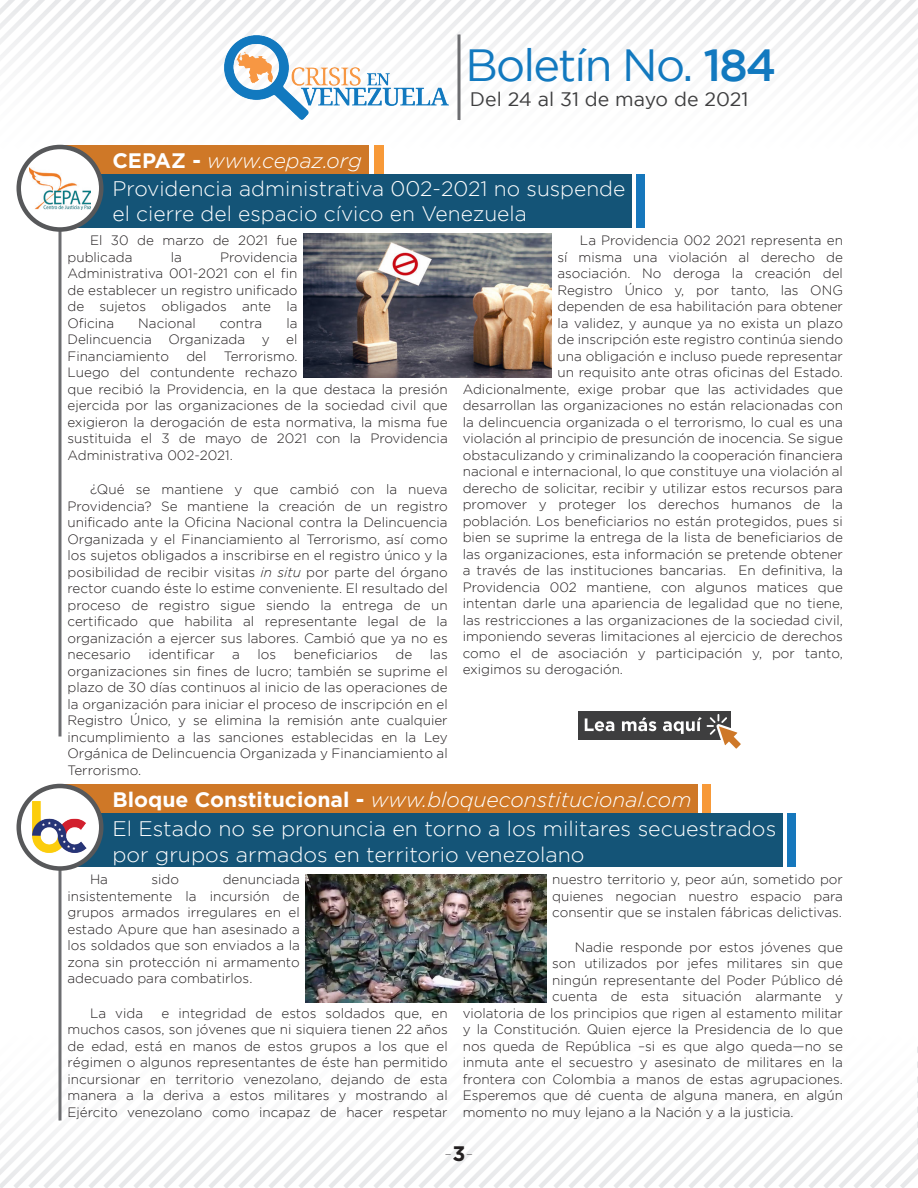
<style>
.page{position:relative;width:918px;height:1188px;background:#fff}
.page>*{position:absolute;margin:0;border:0;box-sizing:border-box;transform-origin:0 0}
.t1{font:45px "Gotham";letter-spacing:-.04em;color:#1279bf}
.t2{font:300 21px/25.2px "Gotham";color:#fff}
.t3{font:italic 300 21px "Gotham";color:#fff}
.t4{font:100 21px "Gotham";color:#231f20}
.t5{font:19.5px "Gotham";color:#3e3e3f}
.t6{font:300 13.5px/16.5px "Gotham";color:#231f20;text-align:justify}
.s1{font-weight:700;font-style:normal}
.s2{font-weight:500}
.s3{font-style:italic}
.s4{font-weight:700}
</style>
<div class="page">
<div style="left:1px;top:0;width:917px;height:176px;background:linear-gradient(to bottom,#f6f7f7,#fff)"></div>
<img style="left:222px;top:34px;width:226px;height:86px">
<hr style="left:458px;top:34px;width:2px;height:86px;background:#6c6d70">
<div style="left:0;top:1008px;width:916px;height:180px;background:linear-gradient(to bottom,#fff,#f6f6f7)"></div>
<div style="left:60px;top:813px;width:723px;height:54px;background:#145477"></div>
<div style="left:788px;top:813px;width:8px;height:54px;background:#1677bc"></div>
<div style="left:60px;top:784px;width:638px;height:29px;background:#cf7827"></div>
<div style="left:702px;top:784px;width:9px;height:29px;background:#f79938"></div>
<img style="left:306px;top:875px;width:240px;height:127px">
<svg style="left:58px;top:871px;width:4px;height:249px"></svg>
<svg style="left:19px;top:786px;width:82px;height:82px"></svg>
<div style="left:16px;top:784px;width:88px;height:87px;border:4px solid #57585a;border-radius:50%"></div>
<img style="left:33px;top:801px;width:54px;height:51px">
<img style="left:304px;top:234px;width:247px;height:144px">
<svg style="left:58px;top:232px;width:4px;height:504px;background:#909193"></svg>
<div style="left:60px;top:174px;width:572px;height:54px;background:#145477"></div>
<div style="left:636px;top:174px;width:9px;height:54px;background:#1677bc"></div>
<div style="left:60px;top:146px;width:309px;height:28px;background:#cf7827"></div>
<div style="left:374px;top:146px;width:10px;height:28px;background:#f79938"></div>
<svg style="left:19px;top:147px;width:82px;height:83px"></svg>
<div style="left:16px;top:145px;width:88px;height:87px;border:4px solid #57585a;border-radius:50%"></div>
<img style="left:30px;top:167px;width:60px;height:42px">
<div style="left:578px;top:711px;width:152px;height:29px;background:#3e3e3f"></div>
<svg style="left:585px;top:718px;width:29px;height:13px"></svg>
<svg style="left:622px;top:717px;width:34px;height:14px"></svg>
<svg style="left:663px;top:714px;width:78px;height:35px"></svg>
<h2 class="t3" style="left:112px;top:149px;width:251px"><span class="s1">CEPAZ -</span> www.cepaz.org</h2>
<h1 class="t1" style="left:465px;top:40px;width:313px">Boletín No. <span class="s2">184</span></h1>
<h3 class="t5" style="left:470px;top:89px;width:280px">Del 24 al 31 de mayo de 2021</h3>
<h2 class="t2" style="left:112px;top:175px;width:514px">Providencia administrativa 002-2021 no suspende el cierre del espacio cívico en Venezuela</h2>
<p class="t6" style="left:67px;top:232px;width:231px;text-indent:23px">El 30 de marzo de 2021 fue publicada</p>
<p class="t6" style="left:67px;top:249px;width:232px;text-indent:153px">Providencia Administrativa 001-2021 con el fin de establecer un registro unificado de sujetos obligados ante la Oficina</p>
<p class="t6" style="left:171px;top:249px;width:13px">la</p>
<p class="t6" style="left:67px;top:315px;width:232px;text-indent:219px">la Delincuencia Organizada y el Financiamiento</p>
<p class="t6" style="left:138px;top:315px;width:59px">Nacional</p>
<p class="t6" style="left:220px;top:315px;width:44px">contra</p>
<p class="t6" style="left:186px;top:348px;width:22px">del</p>
<p class="t6" style="left:67px;top:348px;width:382px;text-align:left;text-indent:156px">Terrorismo.<br>Luego del contundente rechazo<br>que recibió la Providencia, en la que destaca la presión ejercida por las organizaciones de la sociedad civil que exigieron la derogación de esta normativa, la misma fue sustituida el 3 de mayo de 2021 con la Providencia Administrativa 002-2021.</p>
<p class="t6" style="left:67px;top:481px;width:382px;text-indent:23px">¿Qué se mantiene y que cambió con la nueva Providencia? Se mantiene la creación de un registro unificado ante la Oficina Nacional contra la Delincuencia Organizada y el Financiamiento al Terrorismo, así como los sujetos obligados a inscribirse en el registro único y la posibilidad de recibir visitas <span class="s3">in situ</span> por parte del órgano rector cuando éste lo estime conveniente. El resultado del proceso de registro sigue siendo la entrega de un certificado que habilita al representante legal de la organización a ejercer sus labores. Cambió que ya no es necesario</p>
<p class="t6" style="left:148px;top:646px;width:68px">identificar</p>
<p class="t6" style="left:232px;top:646px;width:9px">a</p>
<p class="t6" style="left:258px;top:646px;width:20px">los</p>
<p class="t6" style="left:294px;top:646px;width:86px">beneficiarios</p>
<p class="t6" style="left:396px;top:646px;width:18px">de</p>
<p class="t6" style="left:67px;top:646px;width:382px;text-indent:362px">las organizaciones sin fines de lucro; también se suprime el plazo de 30 días continuos al inicio de las operaciones de la organización para iniciar el proceso de inscripción en el Registro Único, y se elimina la remisión ante cualquier incumplimiento a las sanciones establecidas en la Ley Orgánica de Delincuencia Organizada y Financiamiento al Terrorismo.</p>
<p class="t6" style="left:580px;top:232px;width:264px">La Providencia 002 2021 representa en</p>
<p class="t6" style="left:557px;top:249px;width:287px">sí misma una violación al derecho de</p>
<p class="t6" style="left:557px;top:265px;width:287px">asociación. No deroga la creación del</p>
<p class="t6" style="left:557px;top:282px;width:287px">Registro Único y, por tanto, las ONG</p>
<p class="t6" style="left:557px;top:298px;width:287px">dependen de esa habilitación para obtener</p>
<p class="t6" style="left:557px;top:315px;width:287px">la validez, y aunque ya no exista un plazo</p>
<p class="t6" style="left:557px;top:331px;width:287px">de inscripción este registro continúa siendo</p>
<p class="t6" style="left:557px;top:348px;width:287px">una obligación e incluso puede representar</p>
<p class="t6" style="left:557px;top:364px;width:287px">un requisito ante otras oficinas del Estado.</p>
<p class="t6" style="left:463px;top:381px;width:382px">Adicionalmente, exige probar que las actividades que</p>
<p class="t6" style="left:463px;top:397px;width:382px">desarrollan las organizaciones no están relacionadas con</p>
<p class="t6" style="left:463px;top:414px;width:382px">la delincuencia organizada o el terrorismo, lo cual es una</p>
<p class="t6" style="left:463px;top:430px;width:382px">violación al principio de presunción de inocencia. Se sigue</p>
<p class="t6" style="left:463px;top:447px;width:382px">obstaculizando y criminalizando la cooperación financiera</p>
<p class="t6" style="left:463px;top:463px;width:382px">nacional e internacional, lo que constituye una violación al</p>
<p class="t6" style="left:463px;top:480px;width:382px">derecho de solicitar, recibir y utilizar estos recursos para</p>
<p class="t6" style="left:463px;top:496px;width:382px">promover y proteger los derechos humanos de la</p>
<p class="t6" style="left:463px;top:513px;width:382px">población. Los beneficiarios no están protegidos, pues si</p>
<p class="t6" style="left:463px;top:529px;width:382px">bien se suprime la entrega de la lista de beneficiarios de</p>
<p class="t6" style="left:463px;top:546px;width:382px">las organizaciones, esta información se pretende obtener</p>
<p class="t6" style="left:463px;top:562px;width:382px">a través de las instituciones bancarias. En definitiva, la</p>
<p class="t6" style="left:463px;top:579px;width:382px">Providencia 002 mantiene, con algunos matices que</p>
<p class="t6" style="left:463px;top:595px;width:382px">intentan darle una apariencia de legalidad que no tiene,</p>
<p class="t6" style="left:463px;top:612px;width:382px">las restricciones a las organizaciones de la sociedad civil,</p>
<p class="t6" style="left:463px;top:628px;width:382px">imponiendo severas limitaciones al ejercicio de derechos</p>
<p class="t6" style="left:463px;top:645px;width:382px">como el de asociación y participación y, por tanto,</p>
<p class="t6" style="left:463px;top:661px;width:162px">exigimos su derogación.</p>
<h2 class="t3" style="left:112px;top:788px;width:580px"><span class="s1">Bloque Constitucional -</span> www.bloqueconstitucional.com</h2>
<h2 class="t2" style="left:112px;top:816px;width:665px">El Estado no se pronuncia en torno a los militares secuestrados por grupos armados en territorio venezolano</h2>
<p class="t6" style="left:67px;top:871px;width:234px;text-indent:155px">denunciada insistentemente la incursión de grupos armados irregulares en el estado Apure que han asesinado a los soldados que son enviados a la zona sin protección ni armamento adecuado para combatirlos.</p>
<p class="t6" style="left:90px;top:1005px;width:55px">La vida</p>
<p class="t6" style="left:90px;top:871px;width:20px">Ha</p>
<p class="t6" style="left:152px;top:871px;width:29px">sido</p>
<p class="t6" style="left:67px;top:1005px;width:382px;text-indent:94px">e integridad de estos soldados que, en muchos casos, son jóvenes que ni siquiera tienen 22 años de edad, está en manos de estos grupos a los que el régimen o algunos representantes de éste han permitido incursionar en territorio venezolano, dejando de esta manera a la deriva a estos militares y mostrando al Ejército venezolano como incapaz de hacer respetar</p>
<p class="t6" style="left:552px;top:871px;width:292px">nuestro territorio y, peor aún, sometido por quienes negocian nuestro espacio para consentir que se instalen fábricas delictivas.</p>
<p class="t6" style="left:575px;top:939px;width:270px">Nadie responde por estos jóvenes que</p>
<p class="t6" style="left:552px;top:955px;width:292px">son utilizados por jefes militares sin que</p>
<p class="t6" style="left:552px;top:972px;width:292px">ningún representante del Poder Público dé</p>
<p class="t6" style="left:552px;top:988px;width:292px">cuenta de esta situación alarmante y</p>
<p class="t6" style="left:463px;top:1005px;width:382px">violatoria de los principios que rigen al estamento militar</p>
<p class="t6" style="left:463px;top:1021px;width:382px">y la Constitución. Quien ejerce la Presidencia de lo que</p>
<p class="t6" style="left:463px;top:1038px;width:382px">nos queda de República –si es que algo queda—no se</p>
<p class="t6" style="left:463px;top:1054px;width:382px">inmuta ante el secuestro y asesinato de militares en la</p>
<p class="t6" style="left:463px;top:1071px;width:382px">frontera con Colombia a manos de estas agrupaciones.</p>
<p class="t6" style="left:463px;top:1087px;width:382px">Esperemos que dé cuenta de alguna manera, en algún</p>
<p class="t6" style="left:463px;top:1104px;width:333px">momento no muy lejano a la Nación y a la justicia.</p>
<h2 class="t4" style="left:444px;top:1140px;width:31px">-<span class="s4">3</span>-</h2>
</div>
